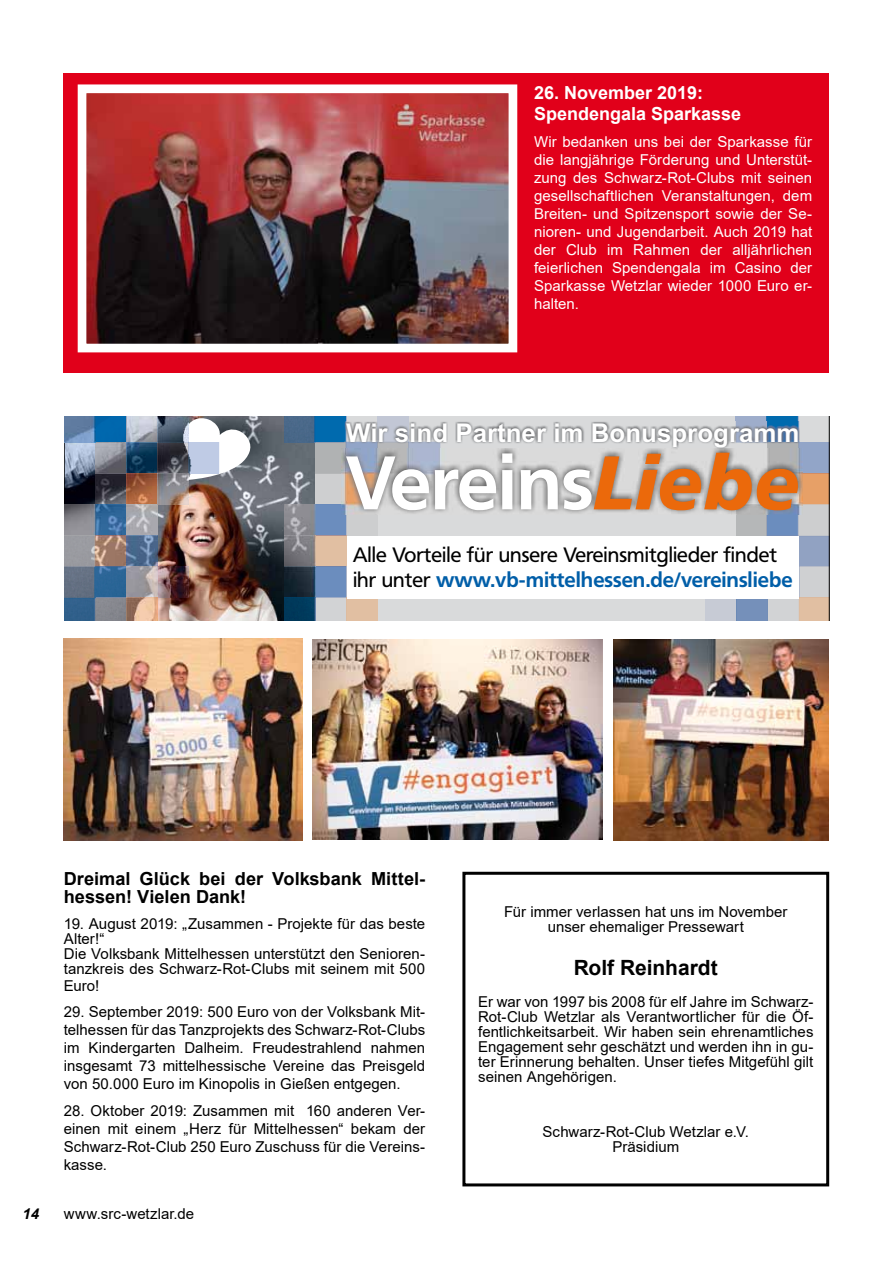
<style>
.page{position:relative;width:893px;height:1263px;background:#fff}
.page>*{position:absolute;margin:0;border:0;box-sizing:border-box;transform-origin:0 0}
.t1{font:700 75px "Frutiger VR";color:#fff}
.t2{font:700 25.95px "Arial";color:#fff}
.t3{font:700 21px "Arial";color:#000}
.t4{font:20.55px/24.9px "Frutiger VR";color:#000}
.t5{font:700 18px/18px "Arial";color:#000}
.t6{font:700 18px/21.6px "Arial";color:#fff}
.t7{font:15px/18px "Arial";color:#000;text-align:justify}
.t8{font:15px/18px "Arial";color:#fff;text-align:justify}
.t9{font:italic 700 15px "Arial";color:#000}
.s1{font-weight:900;font-style:italic;color:#eb690b}
.s2{font-weight:700;color:#005ea8}
</style>
<div class="page">
<img style="left:64px;top:417px;width:765px;height:204px">
<svg style="left:189px;top:418px;width:62px;height:62px"></svg>
<img style="left:65px;top:417px;width:124px;height:25px">
<img style="left:96px;top:442px;width:124px;height:31px">
<img style="left:96px;top:473px;width:93px;height:32px">
<img style="left:65px;top:505px;width:93px;height:116px">
<img style="left:158px;top:566px;width:31px;height:31px">
<img style="left:284px;top:417px;width:124px;height:25px">
<img style="left:315px;top:442px;width:29px;height:31px">
<img style="left:315px;top:473px;width:27px;height:32px">
<img style="left:284px;top:505px;width:93px;height:31px">
<img style="left:284px;top:536px;width:62px;height:85px">
<img style="left:346px;top:567px;width:1px;height:31px">
<img style="left:346px;top:598px;width:31px;height:23px">
<img style="left:344px;top:422px;width:456px;height:27px">
<img style="left:342px;top:449px;width:460px;height:65px">
<div style="left:347px;top:536px;width:451px;height:62px;background:#fff"></div>
<img style="left:64px;top:639px;width:238px;height:201px">
<img style="left:313px;top:639px;width:290px;height:200px">
<img style="left:614px;top:639px;width:215px;height:201px">
<div style="left:64px;top:73px;width:765px;height:299px;background:#e1001a"></div>
<img style="left:88px;top:94px;width:419px;height:248px">
<div style="left:78px;top:84px;width:439px;height:268px;border:9px solid #fff"></div>
<div style="left:462px;top:872px;width:367px;height:314px;border:3px solid #000"></div>
<p class="t6" style="left:534px;top:82px;width:209px">26. November 2019:<br>Spendengala Sparkasse</p>
<p class="t8" style="left:534px;top:133px;width:280px">Wir bedanken uns bei der Sparkasse für die langjährige Förderung und Unterstüt&shy;zung des Schwarz-Rot-Clubs mit seinen gesellschaftlichen Veranstaltungen, dem Breiten- und Spitzensport sowie der Se&shy;nioren- und Jugendarbeit. Auch 2019 hat der Club im Rahmen der alljährlichen feierlichen Spendengala im Casino der Sparkasse Wetzlar wieder 1000 Euro er&shy;halten.</p>
<p class="t2" style="left:346px;top:416px;width:455px">Wir sind Partner im Bonusprogramm</p>
<p class="t1" style="left:346px;top:438px;width:456px">Vereins<span class="s1">Liebe</span></p>
<p class="t4" style="left:353px;top:543px;width:441px">Alle Vorteile für unsere Vereinsmitglieder findet ihr unter <span class="s2">www.vb-mittelhessen.de/vereinsliebe</span></p>
<p class="t5" style="left:64px;top:870px;width:363px">Dreimal Glück bei der Volksbank Mittel&shy;hessen! Vielen Dank!</p>
<p class="t7" style="left:64px;top:916px;width:363px;line-height:15.3px;text-align:left">19. August 2019: „Zusammen - Projekte für das beste Alter!“<br>Die Volksbank Mittelhessen unterstützt den Senioren&shy;tanzkreis des Schwarz-Rot-Clubs mit seinem mit 500<br>Euro!</p>
<p class="t7" style="left:64px;top:1003px;width:363px">29. September 2019: 500 Euro von der Volksbank Mit&shy;telhessen für das Tanzprojekts des Schwarz-Rot-Clubs im Kindergarten Dalheim. Freudestrahlend nahmen insgesamt 73 mittelhessische Vereine das Preisgeld von 50.000 Euro im Kinopolis in Gießen entgegen.</p>
<p class="t7" style="left:64px;top:1101px;width:363px">28. Oktober 2019: Zusammen mit 160 anderen Ver&shy;einen mit einem „Herz für Mittelhessen“ bekam der Schwarz-Rot-Club 250 Euro Zuschuss für die Vereins&shy;kasse.</p>
<p class="t9" style="left:22px;top:1203px;width:18px">14</p>
<p class="t7" style="left:64px;top:1205px;width:132px">www.src-wetzlar.de</p>
<p class="t7" style="left:504px;top:904px;width:285px;line-height:15px;text-align:center">Für immer verlassen hat uns im November unser ehemaliger Pressewart</p>
<p class="t3" style="left:574px;top:952px;width:146px">Rolf Reinhardt</p>
<p class="t7" style="left:478px;top:994px;width:337px;line-height:15px">Er war von 1997 bis 2008 für elf Jahre im Schwarz-Rot-Club Wetzlar als Verantwortlicher für die Öf&shy;fentlichkeitsarbeit. Wir haben sein ehrenamtliches Engagement sehr geschätzt und werden ihn in gu&shy;ter Erinnerung behalten. Unser tiefes Mitgefühl gilt seinen Angehörigen.</p>
<p class="t7" style="left:543px;top:1124px;width:208px;line-height:15px;text-align:center">Schwarz-Rot-Club Wetzlar e.V.<br>Präsidium</p>
</div>
